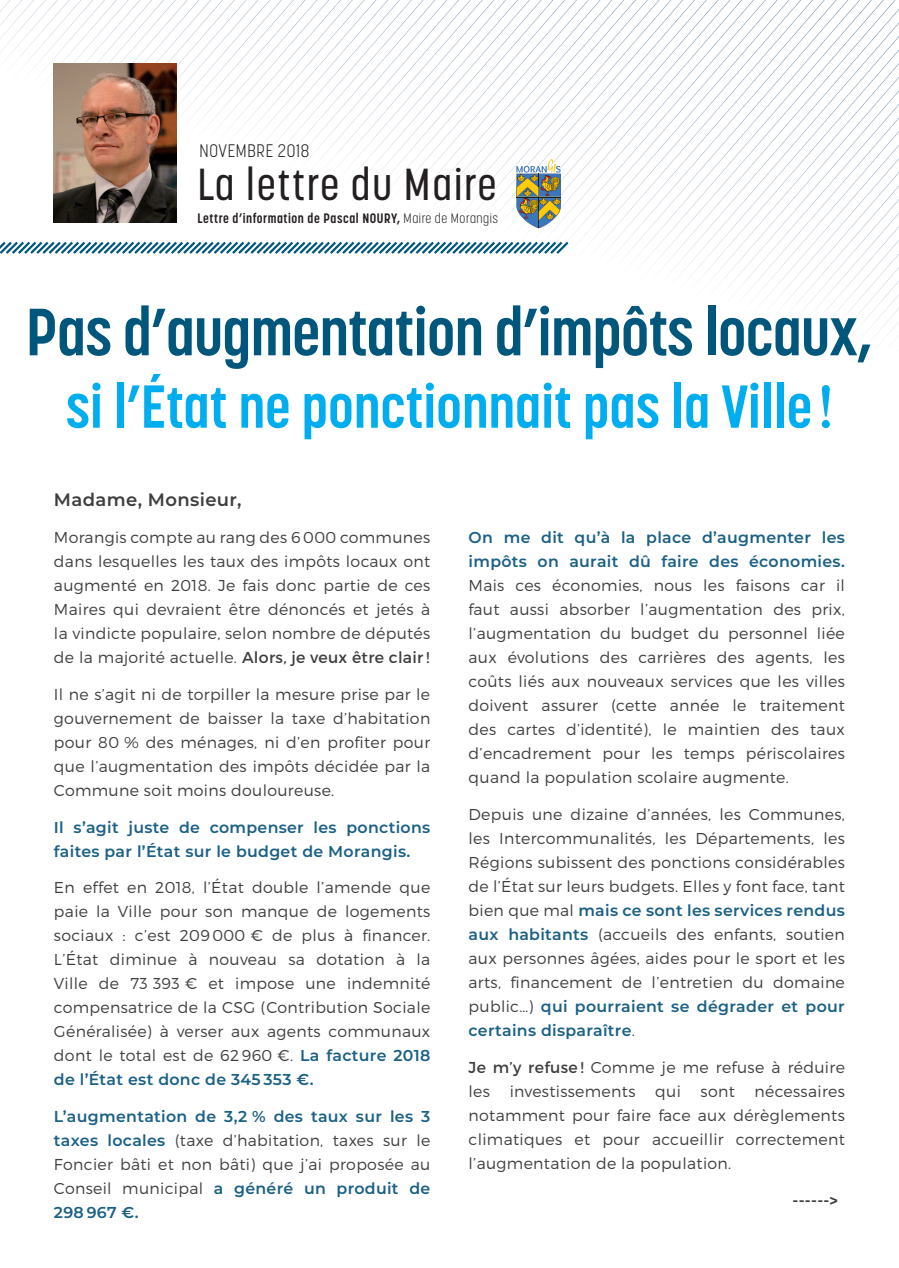
<style>
.page{position:relative;width:899px;height:1268px;background:#fff}
.page>*{position:absolute;margin:0;border:0;box-sizing:border-box;transform-origin:0 0}
.t1{font:700 66px "Korolev Condensed";letter-spacing:-.01em;color:#01567c}
.t2{font:700 60px "Korolev Condensed";color:#00aeef}
.t3{font:500 44.4px "Korolev Condensed";letter-spacing:.04em;color:#231f20}
.t4{font:600 18px "Montserrat";letter-spacing:.02em;color:#3e3e3f}
.t5{font:300 18px "Korolev Condensed";letter-spacing:.04em;color:#231f20}
.t6{font:300 15.75px/24px "Montserrat";letter-spacing:.02em;color:#3e3e3f;text-align:justify}
.t7{font:600 15.75px/24px "Montserrat";letter-spacing:.02em;color:#1b6085}
.t8{font:700 15.75px "Montserrat";color:#3e3e3f}
.t9{font:700 13.65px "Korolev Condensed";letter-spacing:.04em;color:#231f20}
.s1{font-weight:300}
.s2{font-weight:400}
.s3{font-weight:600;color:#1b6085}
</style>
<div class="page">
<svg style="left:0;top:0;width:899px;height:313px"></svg>
<img style="left:54px;top:64px;width:122px;height:159px">
<svg style="left:516px;top:159px;width:45px;height:69px"></svg>
<svg style="left:0;top:239px;width:571px;height:17px"></svg>
<svg style="left:0;top:0;width:4px;height:3px"></svg>
<svg style="left:895px;top:0;width:4px;height:3px"></svg>
<p class="t5" style="left:199px;top:140px;width:111px">NOVEMBRE 2018</p>
<h3 class="t3" style="left:197px;top:158px;width:301px">La lettre du Maire</h3>
<p class="t9" style="left:197px;top:210px;width:302px">Lettre d’information de Pascal NOURY, <span class="s1">Maire de Morangis</span></p>
<h1 class="t1" style="left:26px;top:293px;width:848px">Pas d’augmentation d’impôts locaux,</h1>
<h2 class="t2" style="left:66px;top:371px;width:769px">si l’État ne ponctionnait pas la Ville !</h2>
<p class="t4" style="left:54px;top:487px;width:189px">Madame, Monsieur,</p>
<p class="t6" style="left:54px;top:525px;width:378px">Morangis compte au rang des 6 000 communes dans lesquelles les taux des impôts locaux ont augmenté en 2018. Je fais donc partie de ces Maires qui devraient être dénoncés et jetés à la vindicte populaire, selon nombre de députés de la majorité actuelle. <span class="s2">Alors, je veux être clair !</span></p>
<p class="t6" style="left:54px;top:682px;width:378px">Il ne s’agit ni de torpiller la mesure prise par le gouvernement de baisser la taxe d’habitation pour 80 % des ménages, ni d’en profiter pour que l’augmentation des impôts décidée par la Commune soit moins douloureuse.</p>
<p class="t7" style="left:54px;top:814px;width:378px">Il s’agit juste de compenser les ponctions faites par l’État sur le budget de Morangis.</p>
<p class="t6" style="left:54px;top:875px;width:378px">En effet en 2018, l’État double l’amende que paie la Ville pour son manque de logements sociaux : c’est 209 000 € de plus à financer.<br>L’État diminue à nouveau sa dotation à la Ville de 73 393 € et impose une indemnité compensatrice de la CSG (Contribution Sociale Généralisée) à verser aux agents communaux dont le total est de 62 960 €. <span class="s3">La facture 2018 de l’État est donc de 345 353 €.</span></p>
<p class="t6" style="left:54px;top:1104px;width:378px"><span class="s3">L’augmentation de 3,2 % des taux sur les 3 taxes locales</span> (taxe d’habitation, taxes sur le Foncier bâti et non bâti) que j’ai proposée au Conseil municipal <span class="s3">a généré un produit de 298 967 €.</span></p>
<p class="t7" style="left:469px;top:525px;width:378px">On me dit qu’à la place d’augmenter les impôts on aurait dû faire des économies.</p>
<p class="t6" style="left:469px;top:573px;width:378px">Mais ces économies, nous les faisons car il faut aussi absorber l’augmentation des prix, l’augmentation du budget du personnel liée aux évolutions des carrières des agents, les coûts liés aux nouveaux services que les villes doivent assurer (cette année le traitement des cartes d’identité), le maintien des taux d’encadrement pour les temps périscolaires quand la population scolaire augmente.</p>
<p class="t6" style="left:469px;top:802px;width:378px">Depuis une dizaine d’années, les Communes, les Intercommunalités, les Départements, les Régions subissent des ponctions considérables de l’État sur leurs budgets. Elles y font face, tant bien que mal <span class="s3">mais ce sont les services rendus aux habitants</span> (accueils des enfants, soutien aux personnes âgées, aides pour le sport et les arts, financement de l’entretien du domaine public…) <span class="s3">qui pourraient se dégrader et pour certains disparaître</span>.</p>
<p class="t6" style="left:469px;top:1055px;width:378px"><span class="s2">Je m’y refuse !</span> Comme je me refuse à réduire les</p>
<p class="t6" style="left:469px;top:1079px;width:378px;text-indent:286px">nécessaires notamment pour faire face aux dérèglements climatiques et pour accueillir correctement l’augmentation de la population.</p>
<p class="t8" style="left:793px;top:1190px;width:47px">------&gt;</p>
<p class="t6" style="left:510px;top:1079px;width:127px">investissements</p>
<p class="t6" style="left:655px;top:1079px;width:27px">qui</p>
<p class="t6" style="left:701px;top:1079px;width:36px">sont</p>
</div>
